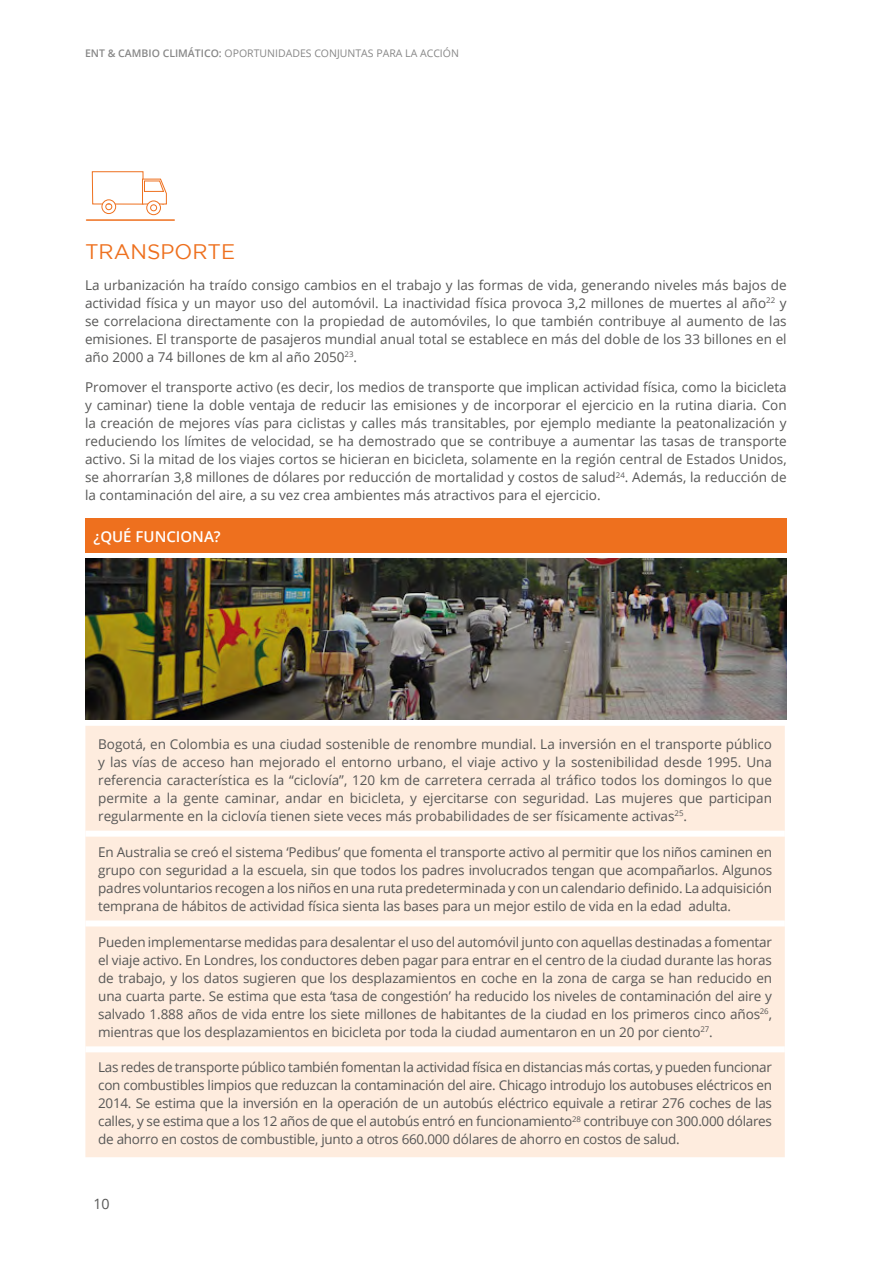
<style>
.page{position:relative;width:893px;height:1263px;background:#fff}
.page>*{position:absolute;margin:0;border:0;box-sizing:border-box;transform-origin:0 0}
.t1{font:21px "Gotham";color:#ee701e}
.t2{font:600 15px "Open Sans";color:#fff}
.t3{font:14.25px "Open Sans";color:#575756}
.t4{font:13.5px/18px "Open Sans";letter-spacing:-.005em;color:#575756;text-align:justify}
.t5{font:10.5px "Open Sans";color:#878787}
.s1{font-weight:600}
</style>
<div class="page">
<div style="left:85px;top:519px;width:702px;height:34px;background:#ee701e"></div>
<div style="left:92px;top:171px;width:51px;height:33px;border:1px solid #ee701e"></div>
<svg style="left:142px;top:178px;width:25px;height:37px"></svg>
<svg style="left:101px;top:199px;width:15px;height:15px"></svg>
<hr style="left:87px;top:219px;width:87px;height:2px;background:#ee701e">
<div style="left:85px;top:726px;width:700px;height:431px;background:#feecde"></div>
<div style="left:85px;top:831px;width:700px;height:6px;background:#fff"></div>
<div style="left:85px;top:920px;width:700px;height:6px;background:#fff"></div>
<div style="left:85px;top:1046px;width:700px;height:6px;background:#fff"></div>
<img style="left:85px;top:559px;width:702px;height:161px">
<p class="t5" style="left:85px;top:46px;width:375px"><span class="s1">ENT &amp; CAMBIO CLIMÁTICO:</span> OPORTUNIDADES CONJUNTAS PARA LA ACCIÓN</p>
<h1 class="t1" style="left:85px;top:240px;width:152px">TRANSPORTE</h1>
<p class="t4" style="left:85px;top:275px;width:703px">La urbanización ha traído consigo cambios en el trabajo y las formas de vida, generando niveles más bajos de actividad física y un mayor uso del automóvil. La inactividad física provoca 3,2 millones de muertes al año<sup>22</sup> y se correlaciona directamente con la propiedad de automóviles, lo que también contribuye al aumento de las emisiones. El transporte de pasajeros mundial anual total se establece en más del doble de los 33 billones en el año 2000 a 74 billones de km al año 2050<sup>23</sup>.</p>
<p class="t4" style="left:85px;top:378px;width:703px">Promover el transporte activo (es decir, los medios de transporte que implican actividad física, como la bicicleta y caminar) tiene la doble ventaja de reducir las emisiones y de incorporar el ejercicio en la rutina diaria. Con la creación de mejores vías para ciclistas y calles más transitables, por ejemplo mediante la peatonalización y reduciendo los límites de velocidad, se ha demostrado que se contribuye a aumentar las tasas de transporte activo. Si la mitad de los viajes cortos se hicieran en bicicleta, solamente en la región central de Estados Unidos, se ahorrarían 3,8 millones de dólares por reducción de mortalidad y costos de salud<sup>24</sup>. Además, la reducción de la contaminación del aire, a su vez crea ambientes más atractivos para el ejercicio.</p>
<p class="t2" style="left:94px;top:526px;width:129px">¿QUÉ FUNCIONA?</p>
<p class="t4" style="left:98px;top:735px;width:675px">Bogotá, en Colombia es una ciudad sostenible de renombre mundial. La inversión en el transporte público y las vías de acceso han mejorado el entorno urbano, el viaje activo y la sostenibilidad desde 1995. Una referencia característica es la “ciclovía”, 120 km de carretera cerrada al tráfico todos los domingos lo que permite a la gente caminar, andar en bicicleta, y ejercitarse con seguridad. Las mujeres que participan regularmente en la ciclovía tienen siete veces más probabilidades de ser físicamente activas<sup>25</sup>.</p>
<p class="t4" style="left:98px;top:842px;width:675px">En Australia se creó el sistema ‘Pedibus’ que fomenta el transporte activo al permitir que los niños caminen en grupo con seguridad a la escuela, sin que todos los padres involucrados tengan que acompañarlos. Algunos padres voluntarios recogen a los niños en una ruta predeterminada y con un calendario definido. La adquisición temprana de hábitos de actividad física sienta las bases para un mejor estilo de vida en la edad adulta.</p>
<p class="t4" style="left:98px;top:932px;width:675px">Pueden implementarse medidas para desalentar el uso del automóvil junto con aquellas destinadas a fomentar el viaje activo. En Londres, los conductores deben pagar para entrar en el centro de la ciudad durante las horas de trabajo, y los datos sugieren que los desplazamientos en coche en la zona de carga se han reducido en una cuarta parte. Se estima que esta ‘tasa de congestión’ ha reducido los niveles de contaminación del aire y salvado 1.888 años de vida entre los siete millones de habitantes de la ciudad en los primeros cinco años<sup>26</sup>, mientras que los desplazamientos en bicicleta por toda la ciudad aumentaron en un 20 por ciento<sup>27</sup>.</p>
<p class="t4" style="left:98px;top:1058px;width:675px">Las redes de transporte público también fomentan la actividad física en distancias más cortas, y pueden funcionar con combustibles limpios que reduzcan la contaminación del aire. Chicago introdujo los autobuses eléctricos en 2014. Se estima que la inversión en la operación de un autobús eléctrico equivale a retirar 276 coches de las calles, y se estima que a los 12 años de que el autobús entró en funcionamiento<sup>28</sup> contribuye con 300.000 dólares de ahorro en costos de combustible, junto a otros 660.000 dólares de ahorro en costos de salud.</p>
<p class="t3" style="left:93px;top:1194px;width:18px">10</p>
</div>
